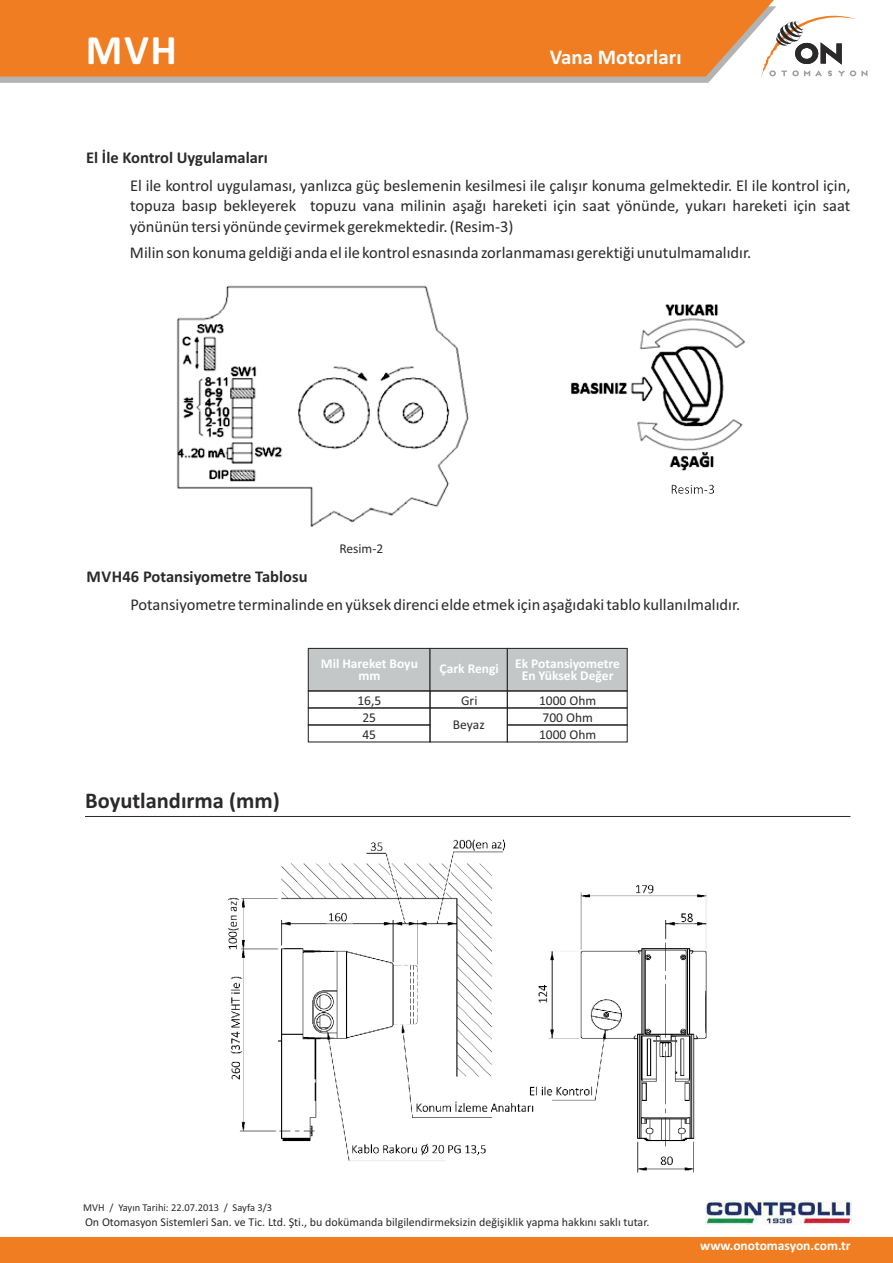
<style>
.page{position:relative;width:893px;height:1263px;background:#fff}
.page>*{position:absolute;margin:0;border:0;box-sizing:border-box;transform-origin:0 0}
.t1{font:700 42px "Calibri";color:#fff}
.t2{font:700 22.5px "Calibri";color:#2b2929}
.t3{font:700 21px "Calibri";color:#fff}
.t4{font:16.5px/20.1px "Calibri";color:#2b2929;text-align:justify}
.t5{font:700 16.5px "Calibri";color:#2b2929}
.t6{font:700 13.5px/12.3px "Calibri";color:#fff;text-align:center}
.t7{font:13.5px/17px "Calibri";color:#2b2929;text-align:center}
.t8{font:12px "Calibri";color:#2b2929}
.t9{font:10.5px "Calibri";color:#2b2929}
</style>
<div class="page">
<img style="left:176px;top:285px;width:569px;height:242px">
<svg style="left:0;top:6px;width:776px;height:77px;fill:#b3b3b3"></svg>
<div style="left:0;top:1237px;width:893px;height:26px;background:#f07d21"></div>
<div style="left:0;top:0;width:774px;height:77px;background:#f07d21"></div>
<svg style="left:761px;top:10px;width:106px;height:67px"></svg>
<hr style="left:85px;top:816px;width:765px;height:1px;background:#2b2929">
<img style="left:706px;top:1200px;width:145px;height:25px">
<div style="left:308px;top:648px;width:123px;height:43px;background:#c4c7c7;border:1px solid #2b2929"></div>
<div style="left:429px;top:648px;width:79px;height:43px;background:#c4c7c7;border:1px solid #2b2929"></div>
<div style="left:308px;top:690px;width:123px;height:18px;border:1px solid #2b2929"></div>
<div style="left:308px;top:707px;width:123px;height:18px;border:1px solid #2b2929"></div>
<div style="left:308px;top:724px;width:123px;height:18px;border:1px solid #2b2929"></div>
<div style="left:429px;top:690px;width:79px;height:18px;border:1px solid #2b2929"></div>
<div style="left:429px;top:707px;width:79px;height:35px;border:1px solid #2b2929"></div>
<div style="left:507px;top:648px;width:121px;height:43px;background:#c4c7c7;border:1px solid #2b2929"></div>
<div style="left:507px;top:690px;width:121px;height:18px;border:1px solid #2b2929"></div>
<div style="left:507px;top:707px;width:121px;height:18px;border:1px solid #2b2929"></div>
<div style="left:507px;top:724px;width:121px;height:18px;border:1px solid #2b2929"></div>
<img style="left:228px;top:839px;width:479px;height:334px">
<h1 class="t1" style="left:86px;top:32px;width:93px">MVH</h1>
<p class="t3" style="left:550px;top:48px;width:133px">Vana Motorları</p>
<p class="t5" style="left:86px;top:151px;width:183px">El İle Kontrol Uygulamaları</p>
<p class="t4" style="left:130px;top:177px;width:722px">El ile kontrol uygulaması, yanlızca güç beslemenin kesilmesi ile çalışır konuma gelmektedir. El ile kontrol için, topuza basıp bekleyerek topuzu vana milinin aşağı hareketi için saat yönünde, yukarı hareketi için saat yönünün tersi yönünde çevirmek gerekmektedir. (Resim-3)</p>
<p class="t4" style="left:130px;top:243px;width:623px">Milin son konuma geldiği anda el ile kontrol esnasında zorlanmaması gerektiği unutulmamalıdır.</p>
<p class="t7" style="left:339px;top:541px;width:45px">Resim-2</p>
<p class="t5" style="left:86px;top:569px;width:223px">MVH46 Potansiyometre Tablosu</p>
<p class="t4" style="left:130px;top:596px;width:611px">Potansiyometre terminalinde en yüksek direnci elde etmek için aşağıdaki tablo kullanılmalıdır.</p>
<h2 class="t2" style="left:85px;top:791px;width:196px">Boyutlandırma (mm)</h2>
<p class="t6" style="left:321px;top:658px;width:99px">Mil Hareket Boyu mm</p>
<p class="t6" style="left:440px;top:663px;width:61px">Çark Rengi</p>
<p class="t7" style="left:357px;top:693px;width:25px">16,5<br>25<br>45</p>
<p class="t7" style="left:461px;top:693px;width:18px">Gri</p>
<p class="t7" style="left:453px;top:717px;width:33px">Beyaz</p>
<p class="t6" style="left:515px;top:658px;width:106px">Ek Potansiyometre<br>En Yüksek Değer</p>
<p class="t7" style="left:539px;top:693px;width:59px;text-align:left">1000 Ohm<br>700 Ohm<br>1000 Ohm</p>
<p class="t9" style="left:83px;top:1203px;width:190px">MVH / Yayın Tarihi: 22.07.2013 / Sayfa 3/3</p>
<p class="t8" style="left:85px;top:1217px;width:566px">On Otomasyon Sistemleri San. ve Tic. Ltd. Şti., bu dokümanda bilgilendirmeksizin değişiklik yapma hakkını saklı tutar.</p>
<p class="t6" style="left:700px;top:1240px;width:152px">www.onotomasyon.com.tr</p>
</div>
